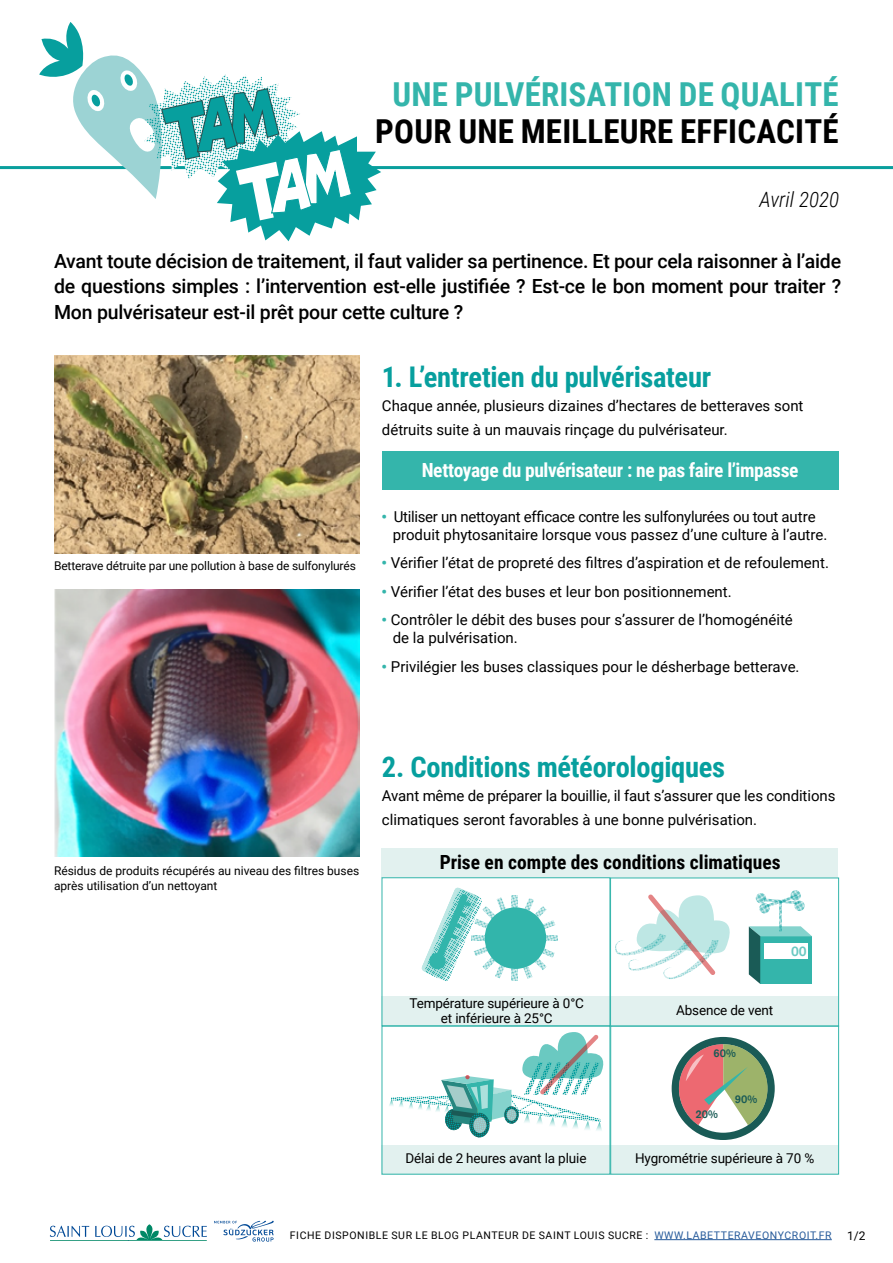
<style>
.page{position:relative;width:893px;height:1263px;background:#fff}
.page>*{position:absolute;margin:0;border:0;box-sizing:border-box;transform-origin:0 0}
.t1{font:700 33px "Roboto Condensed";letter-spacing:.005em;color:#000}
.t2{font:700 33px "Roboto Condensed";letter-spacing:.005em;color:#34b5ab}
.t3{font:700 28.5px "Roboto Condensed";letter-spacing:-.01em;color:#079f9e}
.t4{font:italic 300 21.15px "Roboto Condensed";color:#000}
.t5{font:500 19.5px/25.5px "Roboto";letter-spacing:-.01em;color:#000;text-align:justify}
.t6{font:700 19.5px "Roboto Condensed";letter-spacing:-.02em;color:#fff}
.t7{font:700 19.5px "Roboto Condensed";color:#000}
.t8{font:15px/24px "Roboto";color:#000}
.t9{font:500 13.95px "Akzidenz Grotesk BE";color:rgb(52 181 171/.73)}
.t10{font:13.5px/15px "Roboto";letter-spacing:-.01em;color:#000;text-align:center}
.t11{font:12px/15px "Roboto";color:#000}
.t12{font:500 11.25px "Akzidenz Grotesk BE";color:#1a5b56}
.t13{font:10.5px "Roboto";letter-spacing:.055em;color:#000}
.s1{font-weight:900;color:#34b5ab}
.s2{color:#275b9b}
</style>
<div class="page">
<div style="left:382px;top:1145px;width:456px;height:30px;background:#e2f1ef"></div>
<div style="left:382px;top:996px;width:456px;height:30px;background:#e2f1ef"></div>
<div style="left:382px;top:848px;width:456px;height:29px;background:#e2f1ef"></div>
<hr style="left:0;top:166px;width:893px;height:3px;background:#099f9d">
<svg style="left:214px;top:1220px;width:60px;height:21px"></svg>
<svg style="left:50px;top:1224px;width:157px;height:17px"></svg>
<hr style="left:654px;top:1239px;width:178px;height:1px;background:#275b9b">
<svg style="left:39px;top:22px;width:342px;height:219px"></svg>
<img style="left:54px;top:355px;width:305px;height:199px">
<div style="left:382px;top:451px;width:457px;height:39px;background:#34b5ab"></div>
<div style="left:382px;top:877px;width:228px;height:149px;border:1px solid #34b5ab"></div>
<div style="left:610px;top:877px;width:229px;height:149px;border:1px solid #34b5ab"></div>
<div style="left:382px;top:1026px;width:228px;height:148px;border:1px solid #34b5ab"></div>
<div style="left:610px;top:1026px;width:229px;height:148px;border:1px solid #34b5ab"></div>
<svg style="left:421px;top:887px;width:134px;height:94px"></svg>
<svg style="left:472px;top:935px;width:85px;height:6px"></svg>
<div style="left:485px;top:907px;width:61px;height:62px;background:#32b5ab;border-radius:50%"></div>
<svg style="left:615px;top:894px;width:115px;height:85px"></svg>
<svg style="left:749px;top:926px;width:63px;height:58px;background:#49aea6"></svg>
<hr style="left:779px;top:901px;width:3px;height:30px;background:#bfbfbf">
<svg style="left:759px;top:893px;width:42px;height:17px"></svg>
<svg style="left:794px;top:901px;width:11px;height:10px"></svg>
<svg style="left:759px;top:903px;width:11px;height:10px"></svg>
<svg style="left:756px;top:893px;width:10px;height:10px"></svg>
<svg style="left:790px;top:890px;width:11px;height:11px"></svg>
<div style="left:765px;top:943px;width:43px;height:15px;background:#fff"></div>
<div style="left:672px;top:1037px;width:103px;height:103px;background:#1a5b56;border-radius:50%"></div>
<div style="left:679px;top:1044px;width:88px;height:89px;background:#fff;border-radius:50%"></div>
<svg style="left:679px;top:1044px;width:88px;height:81px"></svg>
<svg style="left:469px;top:1113px;width:20px;height:24px"></svg>
<svg style="left:389px;top:1032px;width:214px;height:100px"></svg>
<svg style="left:507px;top:1109px;width:9px;height:12px"></svg>
<img style="left:54px;top:590px;width:305px;height:266px">
<h1 class="t2" style="left:392px;top:71px;width:448px">UNE PULVÉRISATION DE QUALITÉ</h1>
<h1 class="t1" style="left:375px;top:108px;width:465px">POUR UNE MEILLEURE EFFICACITÉ</h1>
<h3 class="t4" style="left:760px;top:185px;width:81px">Avril 2020</h3>
<p class="t5" style="left:54px;top:247px;width:789px">Avant toute décision de traitement, il faut valider sa pertinence. Et pour cela raisonner à l’aide de questions simples : l’intervention est-elle justifiée ? Est-ce le bon moment pour traiter ?<br>Mon pulvérisateur est-il prêt pour cette culture ?</p>
<h2 class="t3" style="left:382px;top:357px;width:331px">1. L’entretien du pulvérisateur</h2>
<p class="t8" style="left:382px;top:393px;width:423px">Chaque année, plusieurs dizaines d’hectares de betteraves sont détruits suite à un mauvais rinçage du pulvérisateur.</p>
<p class="t11" style="left:54px;top:558px;width:303px">Betterave détruite par une pollution à base de sulfonylurés</p>
<h3 class="t6" style="left:422px;top:456px;width:378px">Nettoyage du pulvérisateur : ne pas faire l’impasse</h3>
<p class="t8" style="left:393px;top:507px;width:436px;line-height:18px;text-indent:-11px"><span class="s1">•</span> Utiliser un nettoyant efficace contre les sulfonylurées ou tout autre produit phytosanitaire lorsque vous passez d’une culture à l’autre.</p>
<p class="t8" style="left:382px;top:550px;width:449px"><span class="s1">•</span> Vérifier l’état de propreté des filtres d’aspiration et de refoulement.</p>
<p class="t8" style="left:382px;top:579px;width:352px"><span class="s1">•</span> Vérifier l’état des buses et leur bon positionnement.</p>
<p class="t8" style="left:393px;top:610px;width:402px;line-height:18px;text-indent:-11px"><span class="s1">•</span> Contrôler le débit des buses pour s’assurer de l’homogénéité de la pulvérisation.</p>
<p class="t8" style="left:382px;top:654px;width:419px"><span class="s1">•</span> Privilégier les buses classiques pour le désherbage betterave.</p>
<p class="t11" style="left:54px;top:863px;width:307px">Résidus de produits récupérés au niveau des filtres buses après utilisation d’un nettoyant</p>
<h2 class="t3" style="left:382px;top:747px;width:345px">2. Conditions météorologiques</h2>
<p class="t8" style="left:382px;top:783px;width:455px">Avant même de préparer la bouillie, il faut s’assurer que les conditions climatiques seront favorables à une bonne pulvérisation.</p>
<h3 class="t7" style="left:440px;top:848px;width:342px">Prise en compte des conditions climatiques</h3>
<p class="t10" style="left:409px;top:995px;width:176px">Température supérieure à 0°C et inférieure à 25°C</p>
<p class="t10" style="left:405px;top:1151px;width:182px">Délai de 2 heures avant la pluie</p>
<p class="t9" style="left:791px;top:942px;width:17px">00</p>
<p class="t10" style="left:676px;top:1002px;width:99px">Absence de vent</p>
<p class="t12" style="left:714px;top:1046px;width:24px">60%</p>
<p class="t12" style="left:695px;top:1107px;width:24px">20%</p>
<p class="t12" style="left:735px;top:1092px;width:24px">90%</p>
<p class="t10" style="left:635px;top:1151px;width:181px">Hygrométrie supérieure à 70 %</p>
<p class="t13" style="left:290px;top:1228px;width:543px">FICHE DISPONIBLE SUR LE BLOG PLANTEUR DE SAINT LOUIS SUCRE : <span class="s2">WWW.LABETTERAVEONYCROIT.FR</span></p>
<p class="t11" style="left:847px;top:1228px;width:20px">1/2</p>
</div>
